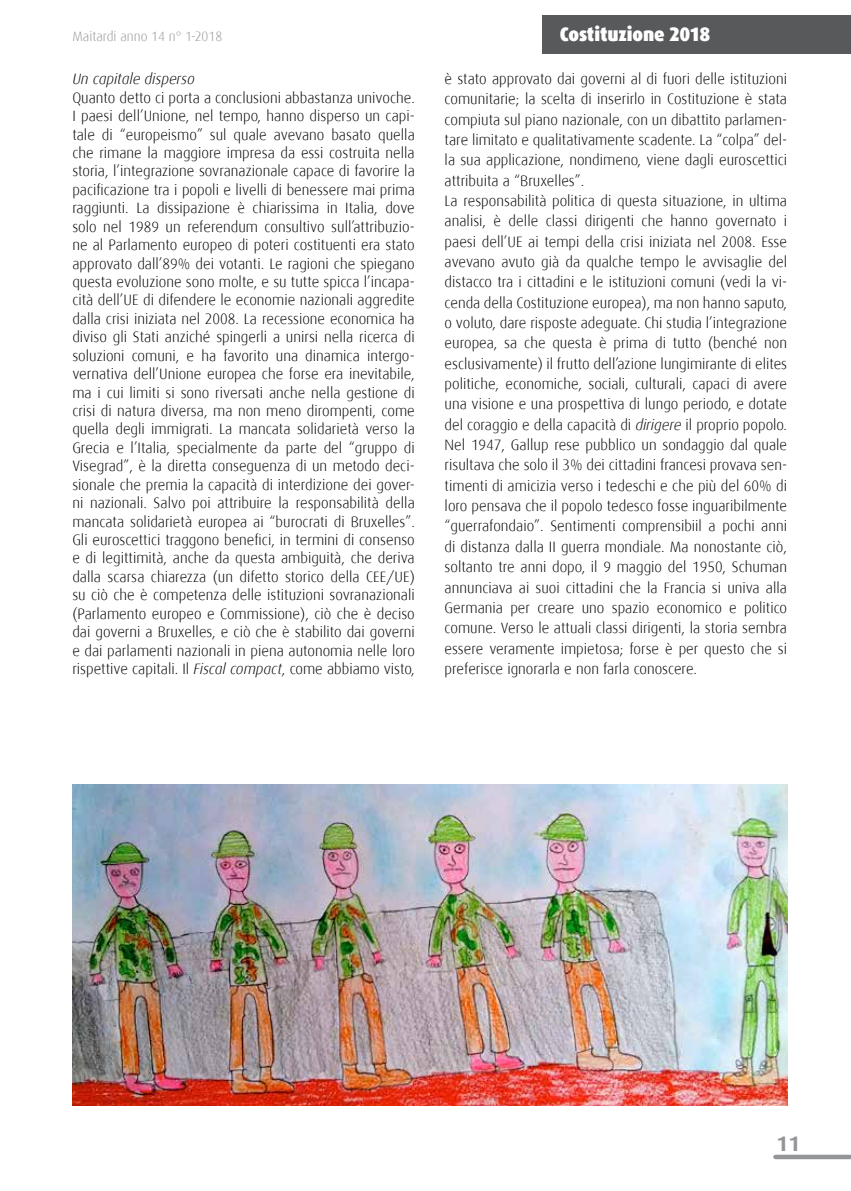
<style>
.page{position:relative;width:851px;height:1191px;background:#fff}
.page>*{position:absolute;margin:0;border:0;box-sizing:border-box;transform-origin:0 0}
.t1{font:700 21px "Dax";color:#939598}
.t2{font:900 19.5px "Dax";letter-spacing:-.005em;color:#fff;scale:.93 1}
.t3{font:300 15px/18.5px "Dax";color:#000;text-align:justify}
.t4{font:italic 300 15px "Dax";color:#000}
.t5{font:300 13.5px "Dax";color:#939598}
.s1{font-style:italic}
</style>
<div class="page">
<div style="left:775px;top:1154px;width:75px;height:5px;background:#939598"></div>
<div style="left:542px;top:15px;width:308px;height:38px;background:#58595b"></div>
<img style="left:72px;top:784px;width:715px;height:322px">
<p class="t5" style="left:72px;top:29px;width:151px">Maitardi anno 14 n° 1-2018</p>
<p class="t4" style="left:72px;top:72px;width:124px">Un capitale disperso</p>
<p class="t3" style="left:72px;top:88px;width:344px">Quanto detto ci porta a conclusioni abbastanza univoche.<br>I paesi dell’Unione, nel tempo, hanno disperso un capi&shy;tale di “europeismo” sul quale avevano basato quella che rimane la maggiore impresa da essi costruita nella storia, l’integrazione sovranazionale capace di favorire la pacificazione tra i popoli e livelli di benessere mai prima raggiunti. La dissipazione è chiarissima in Italia, dove solo nel 1989 un referendum consultivo sull’attribuzio&shy;ne al Parlamento europeo di poteri costituenti era stato approvato dall’89% dei votanti. Le ragioni che spiegano questa evoluzione sono molte, e su tutte spicca l’incapa&shy;cità dell’UE di difendere le economie nazionali aggredite dalla crisi iniziata nel 2008. La recessione economica ha diviso gli Stati anziché spingerli a unirsi nella ricerca di soluzioni comuni, e ha favorito una dinamica intergo&shy;vernativa dell’Unione europea che forse era inevitabile, ma i cui limiti si sono riversati anche nella gestione di crisi di natura diversa, ma non meno dirompenti, come quella degli immigrati. La mancata solidarietà verso la Grecia e l’Italia, specialmente da parte del “gruppo di Visegrad”, è la diretta conseguenza di un metodo deci&shy;sionale che premia la capacità di interdizione dei gover&shy;ni nazionali. Salvo poi attribuire la responsabilità della mancata solidarietà europea ai “burocrati di Bruxelles”.<br>Gli euroscettici traggono benefici, in termini di consenso e di legittimità, anche da questa ambiguità, che deriva dalla scarsa chiarezza (un difetto storico della CEE/UE) su ciò che è competenza delle istituzioni sovranazionali (Parlamento europeo e Commissione), ciò che è deciso dai governi a Bruxelles, e ciò che è stabilito dai governi e dai parlamenti nazionali in piena autonomia nelle loro rispettive capitali. Il <span class="s1">Fiscal compact</span>, come abbiamo visto,</p>
<h2 class="t2" style="left:560px;top:23px;width:163px">Costituzione 2018</h2>
<p class="t3" style="left:444px;top:69px;width:344px;line-height:20.4px;text-align:left">è stato approvato dai governi al di fuori delle istituzioni comunitarie; la scelta di inserirlo in Costituzione è stata compiuta sul piano nazionale, con un dibattito parlamen&shy;tare limitato e qualitativamente scadente. La “colpa” del&shy;la sua applicazione, nondimeno, viene dagli euroscettici attribuita a “Bruxelles”.<br>La responsabilità politica di questa situazione, in ultima analisi, è delle classi dirigenti che hanno governato i paesi dell’UE ai tempi della crisi iniziata nel 2008. Esse avevano avuto già da qualche tempo le avvisaglie del distacco tra i cittadini e le istituzioni comuni (vedi la vi&shy;cenda della Costituzione europea), ma non hanno saputo, o voluto, dare risposte adeguate. Chi studia l’integrazione europea, sa che questa è prima di tutto (benché non esclusivamente) il frutto dell’azione lungimirante di elites politiche, economiche, sociali, culturali, capaci di avere una visione e una prospettiva di lungo periodo, e dotate del coraggio e della capacità di <span class="s1">dirigere</span> il proprio popolo.<br>Nel 1947, Gallup rese pubblico un sondaggio dal quale risultava che solo il 3% dei cittadini francesi provava sen&shy;timenti di amicizia verso i tedeschi e che più del 60% di loro pensava che il popolo tedesco fosse inguaribilmente “guerrafondaio”. Sentimenti comprensibiil a pochi anni di distanza dalla II guerra mondiale. Ma nonostante ciò, soltanto tre anni dopo, il 9 maggio del 1950, Schuman annunciava ai suoi cittadini che la Francia si univa alla Germania per creare uno spazio economico e politico comune. Verso le attuali classi dirigenti, la storia sembra essere veramente impietosa; forse è per questo che si preferisce ignorarla e non farla conoscere.</p>
<h1 class="t1" style="left:776px;top:1131px;width:25px">11</h1>
</div>
